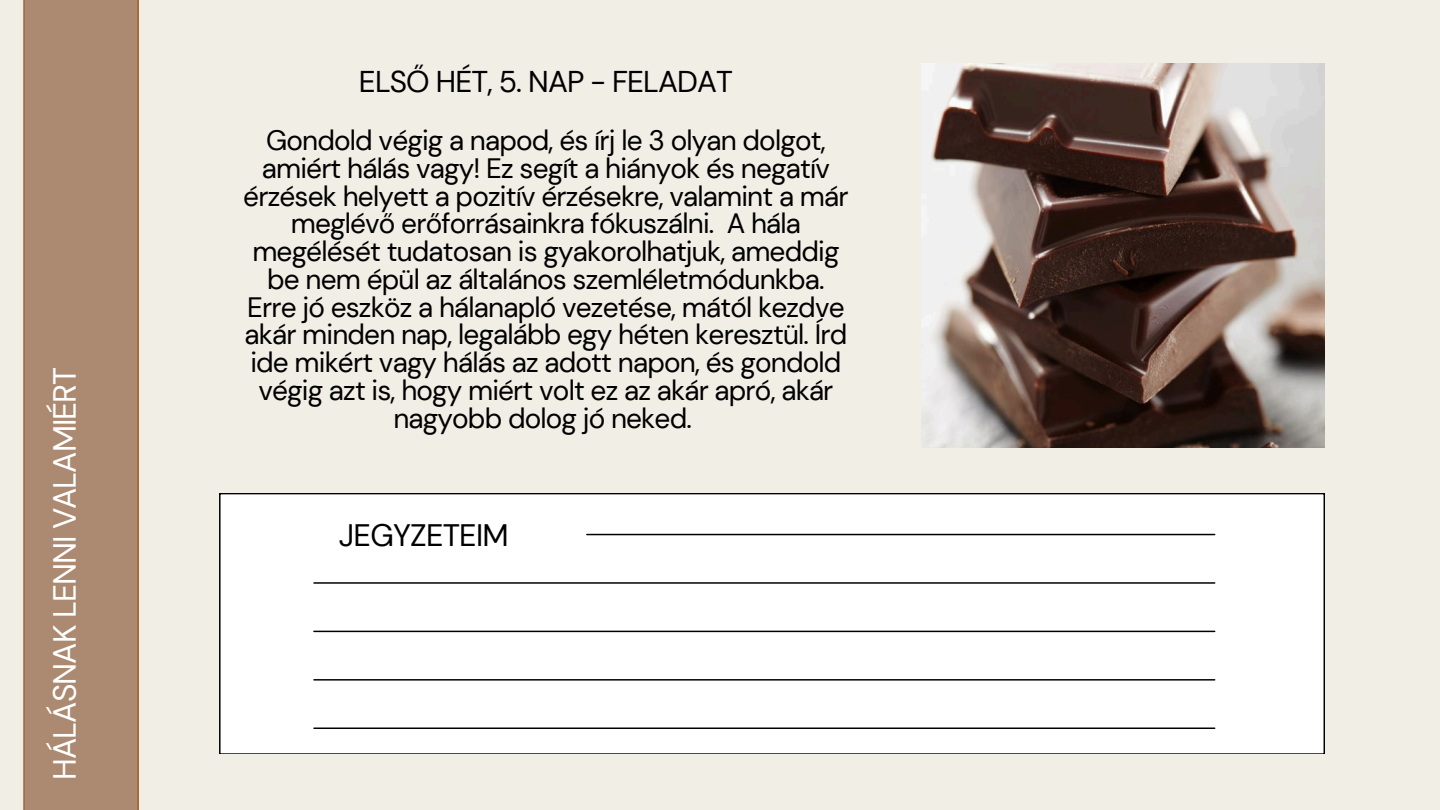
<style>
.page{position:relative;width:1440px;height:810px;background:#f1eee6}
.page>*{position:absolute;margin:0;border:0;box-sizing:border-box;transform-origin:0 0}
.t1{font:32px "DM Sans";letter-spacing:-.03em;color:#fff}
.t2{font:31px "DM Sans";letter-spacing:-.025em;color:#000}
.t3{font:30px "DM Sans";letter-spacing:-.03em;color:#000}
.t4{font:28px/27.8px "DM Sans";letter-spacing:-.03em;color:#000;text-align:center}
</style>
<div class="page">
<div style="left:24px;top:0;width:114px;height:810px;background:#ac8a71"></div>
<div style="left:220px;top:494px;width:1104px;height:260px;background:#fff"></div>
<hr style="left:314px;top:728px;width:901px;height:1px;background:#000">
<hr style="left:314px;top:631px;width:901px;height:1px;background:#000">
<hr style="left:314px;top:582px;width:901px;height:2px;background:#000">
<hr style="left:587px;top:534px;width:628px;height:1px;background:#000">
<hr style="left:314px;top:679px;width:901px;height:2px;background:#000">
<img style="left:922px;top:64px;width:402px;height:383px">
<h1 class="t1" style="left:44px;top:780px;width:414px;rotate:-90deg">HÁLÁSNAK LENNI VALAMIÉRT</h1>
<p class="t3" style="left:359px;top:62px;width:375px">ELSŐ HÉT, 5. NAP - FELADAT</p>
<p class="t4" style="left:243px;top:127px;width:607px">Gondold végig a napod, és írj le 3 olyan dolgot, amiért hálás vagy! Ez segít a hiányok és negatív érzések helyett a pozitív érzésekre, valamint a már meglévő erőforrásainkra fókuszálni. A hála megélését tudatosan is gyakorolhatjuk, ameddig be nem épül az általános szemléletmódunkba.<br>Erre jó eszköz a hálanapló vezetése, mától kezdve akár minden nap, legalább egy héten keresztül. Írd ide mikért vagy hálás az adott napon, és gondold végig azt is, hogy miért volt ez az akár apró, akár nagyobb dolog jó neked.</p>
<h1 class="t2" style="left:339px;top:516px;width:171px">JEGYZETEIM</h1>
</div>
